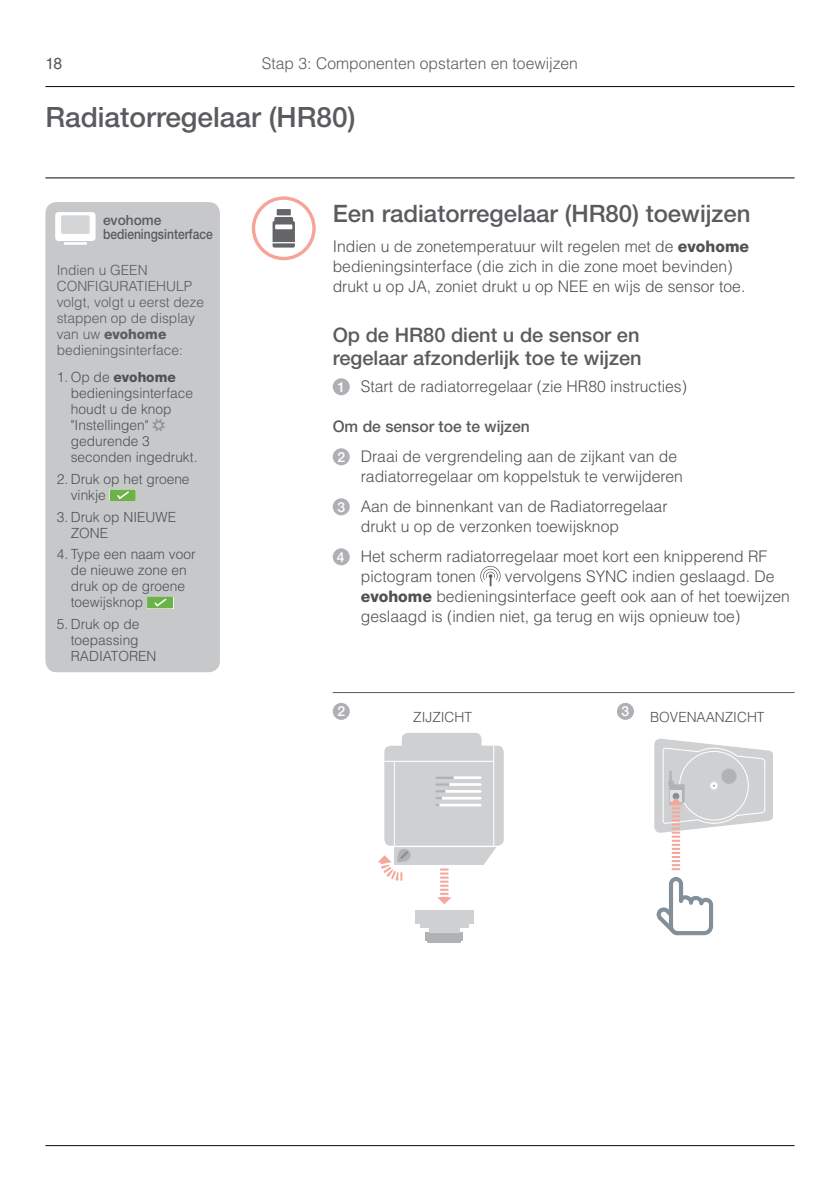
<style>
.page{position:relative;width:840px;height:1191px;background:#fff}
.page>*{position:absolute;margin:0;border:0;box-sizing:border-box;transform-origin:0 0}
.t1{font:500 28px "Helvetica Neue";color:#5a5b5e}
.t2{font:500 24px "Helvetica Neue";color:#5a5b5e}
.t3{font:500 20px/23.2px "Helvetica Neue";color:#5a5b5e}
.t4{font:300 16px/20px "Helvetica LT Std";color:#505153}
.t5{font:300 16px "Helvetica LT Std";color:#5a5b5e}
.t6{font:500 16px "Helvetica Neue";color:#5a5b5e}
.t7{font:16px "Helvetica LT Std";color:#5a5b5e}
.t8{font:300 14px/16px "Helvetica LT Std";color:#505153}
.t9{font:300 14px/16px "Helvetica LT Std";color:#5a5b5e}
.t10{font:500 14px/14px "Helvetica Neue";color:#5a5b5e}
.t11{font:800 14px "Helvetica Neue";color:#505153}
.t12{font:800 14px "Helvetica Neue";color:#5a5b5e}
.t13{font:500 14px "Helvetica Neue";color:#fff}
.s1{font-family:"Helvetica LT Std";font-weight:300}
.s2{font-family:"Helvetica Neue";font-weight:800}
.s3{font-family:"Helvetica Neue";font-weight:500;font-size:14px;color:#fff}
</style>
<div class="page">
<div style="left:332px;top:378px;width:17px;height:17px;background:#aeb0b3;border-radius:50%"></div>
<div style="left:332px;top:448px;width:17px;height:17px;background:#aeb0b3;border-radius:50%"></div>
<div style="left:332px;top:498px;width:17px;height:17px;background:#aeb0b3;border-radius:50%"></div>
<div style="left:332px;top:548px;width:17px;height:17px;background:#aeb0b3;border-radius:50%"></div>
<svg style="left:480px;top:566px;width:20px;height:20px"></svg>
<svg style="left:252px;top:196px;width:63px;height:64px"></svg>
<div style="left:45px;top:202px;width:175px;height:470px;background:#c7c8ca;border-radius:11px"></div>
<svg style="left:152px;top:419px;width:13px;height:12px"></svg>
<svg style="left:110px;top:489px;width:26px;height:12px"></svg>
<svg style="left:147px;top:597px;width:26px;height:11px"></svg>
<div style="left:55px;top:212px;width:40px;height:29px;background:#fff;border-radius:3px"></div>
<div style="left:61px;top:215px;width:29px;height:19px;background:#d4d5d6;border-radius:2px"></div>
<hr style="left:64px;top:242px;width:23px;height:3px;background:#fff">
<div style="left:384px;top:745px;width:119px;height:100px;background:#ced0d2;border-radius:6px"></div>
<hr style="left:435px;top:776px;width:46px;height:3px;background:#fff">
<hr style="left:435px;top:783px;width:46px;height:3px;background:#fff">
<hr style="left:435px;top:790px;width:46px;height:2px;background:#fff">
<hr style="left:435px;top:797px;width:46px;height:2px;background:#fff">
<hr style="left:435px;top:803px;width:46px;height:3px;background:#fff">
<svg style="left:401px;top:733px;width:80px;height:13px"></svg>
<hr style="left:384px;top:760px;width:109px;height:2px;background:#fff">
<hr style="left:493px;top:745px;width:1px;height:100px;background:#fff">
<hr style="left:393px;top:761px;width:1px;height:84px;background:#fff">
<svg style="left:435px;top:776px;width:18px;height:30px"></svg>
<svg style="left:425px;top:932px;width:37px;height:11px"></svg>
<div style="left:429px;top:926px;width:30px;height:6px;background:#ced0d2"></div>
<div style="left:419px;top:910px;width:49px;height:17px;background:#ced0d2"></div>
<div style="left:459px;top:910px;width:14px;height:13px;background:#ced0d2"></div>
<div style="left:415px;top:910px;width:13px;height:13px;background:#ced0d2"></div>
<svg style="left:378px;top:847px;width:118px;height:57px"></svg>
<svg style="left:656px;top:877px;width:56px;height:58px"></svg>
<svg style="left:654px;top:738px;width:117px;height:132px"></svg>
<hr style="left:332px;top:692px;width:462px;height:1px;background:#5a5b5e">
<div style="left:332px;top:703px;width:17px;height:17px;background:#aeb0b3;border-radius:50%"></div>
<div style="left:616px;top:703px;width:17px;height:17px;background:#aeb0b3;border-radius:50%"></div>
<hr style="left:45px;top:178px;width:749px;height:1px;background:#0a0a0a">
<hr style="left:45px;top:1145px;width:749px;height:1px;background:#0a0a0a">
<hr style="left:45px;top:86px;width:749px;height:1px;background:#0a0a0a">
<p class="t7" style="left:45px;top:54px;width:18px">18</p>
<p class="t5" style="left:262px;top:54px;width:317px">Stap 3: Componenten opstarten en toewijzen</p>
<h1 class="t1" style="left:45px;top:101px;width:311px">Radiatorregelaar (HR80)</h1>
<p class="t10" style="left:103px;top:213px;width:111px">evohome bedieningsinterface</p>
<p class="t9" style="left:57px;top:262px;width:149px">Indien u GEEN<br>CONFIGURATIEHULP volgt, volgt u eerst deze stappen op de display</p>
<p class="t12" style="left:57px;top:325px;width:111px"><span class="s1">van uw</span> evohome</p>
<p class="t9" style="left:57px;top:342px;width:128px">bedieningsinterface:</p>
<p class="t11" style="left:57px;top:369px;width:120px"><span class="s1">1. Op de</span> evohome</p>
<p class="t8" style="left:71px;top:385px;width:128px">bedieningsinterface houdt u de knop "Instellingen" gedurende 3 seconden ingedrukt.</p>
<p class="t8" style="left:71px;top:471px;width:120px;text-indent:-14px">2. Druk op het groene vinkje</p>
<p class="t8" style="left:71px;top:508px;width:107px;text-indent:-14px">3. Druk op NIEUWE<br>ZONE</p>
<p class="t8" style="left:71px;top:546px;width:126px;text-indent:-14px">4. Type een naam voor de nieuwe zone en druk op de groene toewijsknop</p>
<p class="t8" style="left:71px;top:616px;width:87px;text-indent:-14px">5. Druk op de toepassing<br>RADIATOREN</p>
<h2 class="t2" style="left:332px;top:199px;width:419px">Een radiatorregelaar (HR80) toewijzen</h2>
<p class="t4" style="left:332px;top:236px;width:417px">Indien u de zonetemperatuur wilt regelen met de <span class="s2">evohome </span>bedieningsinterface (die zich in die zone moet bevinden) drukt u op JA, zoniet drukt u op NEE en wijs de sensor toe.</p>
<p class="t3" style="left:332px;top:323px;width:310px">Op de HR80 dient u de sensor en regelaar afzonderlijk toe te wijzen</p>
<p class="t4" style="left:337px;top:376px;width:351px"><span class="s3">1</span> Start de radiatorregelaar (zie HR80 instructies)</p>
<p class="t6" style="left:332px;top:417px;width:198px">Om de sensor toe te wijzen</p>
<p class="t4" style="left:360px;top:446px;width:323px;text-indent:-23px"><span class="s3">2</span> Draai de vergrendeling aan de zijkant van de radiatorregelaar om koppelstuk te verwijderen</p>
<p class="t4" style="left:360px;top:496px;width:308px;text-indent:-23px"><span class="s3">3</span> Aan de binnenkant van de Radiatorregelaar drukt u op de verzonken toewijsknop</p>
<p class="t4" style="left:360px;top:546px;width:408px;text-indent:-24px"><span class="s3">4</span> Het scherm radiatorregelaar moet kort een knipperend RF pictogram tonen</p>
<p class="t4" style="left:360px;top:566px;width:430px;text-indent:144px">vervolgens SYNC indien geslaagd. De <span class="s2">evohome</span> bedieningsinterface geeft ook aan of het toewijzen geslaagd is (indien niet, ga terug en wijs opnieuw toe)</p>
<p class="t13" style="left:337px;top:703px;width:9px">2</p>
<p class="t13" style="left:621px;top:703px;width:9px">3</p>
<p class="t8" style="left:413px;top:709px;width:60px">ZIJZICHT</p>
<p class="t8" style="left:649px;top:709px;width:116px">BOVENAANZICHT</p>
</div>
